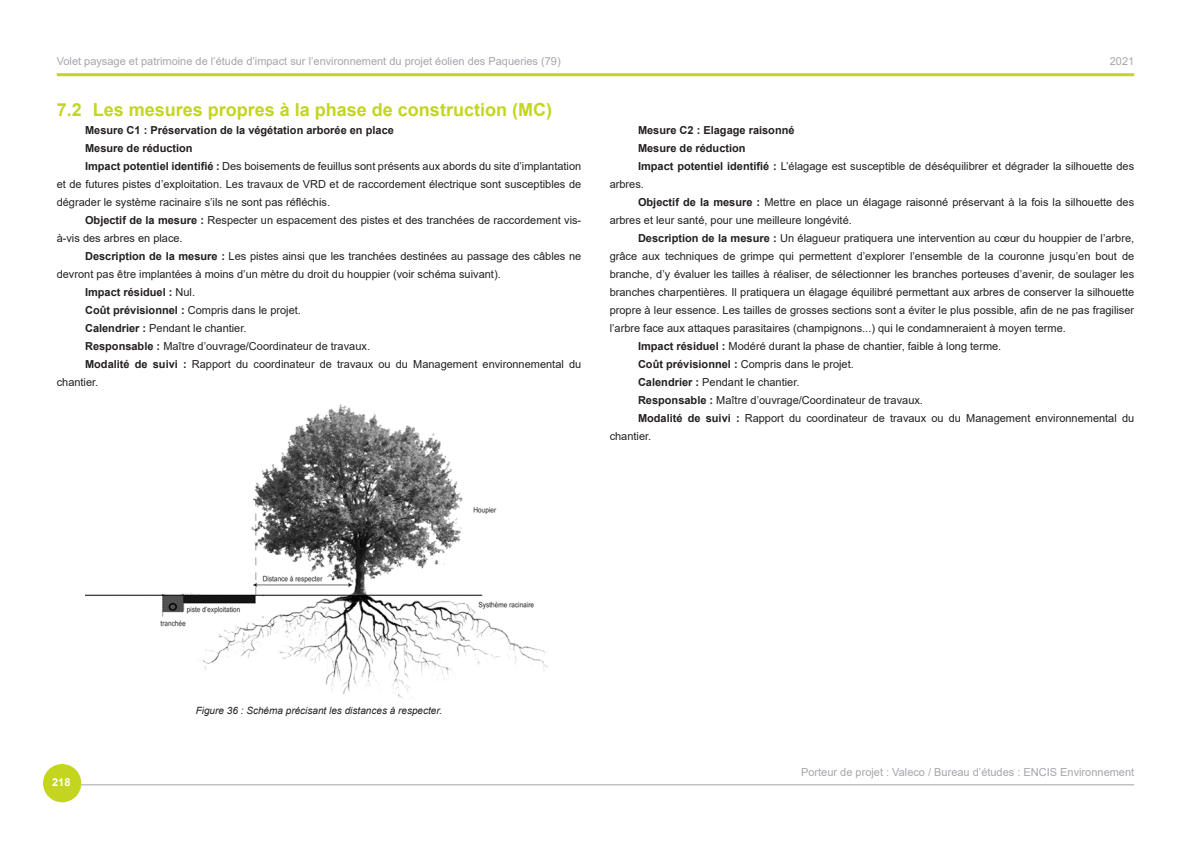
<style>
.page{position:relative;width:1191px;height:842px;background:#fff}
.page>*{position:absolute;margin:0;border:0;box-sizing:border-box;transform-origin:0 0}
.t1{font:700 18px "Arial";color:#c3d51f}
.Texte{font:11px/18px "Arial";color:#231f20}
.t2{font:11px "Arial";color:#a5a6aa}
.Texte_gras{font:700 11px "Arial";color:#231f20}
.Texte-2{font:700 11px "Arial";color:#231f20}
.t3{font:700 11px "Arial";color:#fff}
.t4{font:italic 10px "Arial";color:#231f20}
.s1{font-weight:700}
.s2{font-weight:400}
</style>
<div class="page">
<div style="left:43px;top:764px;width:38px;height:38px;background:#c3d51f;border-radius:50%"></div>
<hr style="left:81px;top:784px;width:1053px;height:1px;background:#a5a6aa">
<hr style="left:57px;top:73px;width:1077px;height:3px;background:#c3d51f">
<img style="left:85px;top:404px;width:463px;height:294px">
<p class="t2" style="left:57px;top:53px;width:505px">Volet paysage et patrimoine de l’étude d’impact sur l’environnement du projet éolien des Paqueries (79)</p>
<p class="t2" style="left:1109px;top:53px;width:26px">2021</p>
<p class="t1" style="left:57px;top:97px;width:497px">7.2 Les mesures propres à la phase de construction (MC)</p>
<p class="Texte_gras" style="left:85px;top:123px;width:310px">Mesure C1 : Préservation de la végétation arborée en place</p>
<p class="Texte-2" style="left:85px;top:141px;width:109px">Mesure de réduction</p>
<p class="Texte" style="left:57px;top:157px;width:526px;text-align:justify;text-indent:28px"><span class="s1">Impact potentiel identifié :</span> Des boisements de feuillus sont présents aux abords du site d’implantation et de futures pistes d’exploitation. Les travaux de VRD et de raccordement électrique sont susceptibles de dégrader le système racinaire s’ils ne sont pas réfléchis.</p>
<p class="Texte" style="left:57px;top:211px;width:526px;text-indent:28px"><span class="s1">Objectif de la mesure :</span> Respecter un espacement des pistes et des tranchées de raccordement vis&shy;à-vis des arbres en place.</p>
<p class="Texte" style="left:57px;top:247px;width:526px;text-indent:28px"><span class="s1">Description de la mesure :</span> Les pistes ainsi que les tranchées destinées au passage des câbles ne devront pas être implantées à moins d’un mètre du droit du houppier (voir schéma suivant).</p>
<p class="Texte-2" style="left:85px;top:285px;width:112px">Impact résiduel : <span class="s2">Nul.</span></p>
<p class="Texte" style="left:85px;top:301px;width:217px"><span class="s1">Coût prévisionnel :</span> Compris dans le projet.</p>
<p class="Texte" style="left:85px;top:319px;width:163px"><span class="s1">Calendrier :</span> Pendant le chantier.</p>
<p class="Texte" style="left:85px;top:337px;width:286px"><span class="s1">Responsable :</span> Maître d’ouvrage/Coordinateur de travaux.</p>
<p class="Texte" style="left:57px;top:355px;width:526px;text-indent:28px"><span class="s1">Modalité de suivi :</span> Rapport du coordinateur de travaux ou du Management environnemental du chantier.</p>
<p class="Texte_gras" style="left:638px;top:123px;width:158px">Mesure C2 : Elagage raisonné</p>
<p class="Texte-2" style="left:638px;top:141px;width:109px">Mesure de réduction</p>
<p class="Texte" style="left:609px;top:157px;width:526px;text-indent:28px"><span class="s1">Impact potentiel identifié :</span> L’élagage est susceptible de déséquilibrer et dégrader la silhouette des arbres.</p>
<p class="Texte" style="left:609px;top:193px;width:526px;text-indent:28px"><span class="s1">Objectif de la mesure :</span> Mettre en place un élagage raisonné préservant à la fois la silhouette des arbres et leur santé, pour une meilleure longévité.</p>
<p class="Texte" style="left:609px;top:229px;width:526px;text-align:justify;text-indent:28px"><span class="s1">Description de la mesure :</span> Un élagueur pratiquera une intervention au cœur du houppier de l’arbre, grâce aux techniques de grimpe qui permettent d’explorer l’ensemble de la couronne jusqu’en bout de branche, d’y évaluer les tailles à réaliser, de sélectionner les branches porteuses d’avenir, de soulager les branches charpentières. Il pratiquera un élagage équilibré permettant aux arbres de conserver la silhouette propre à leur essence. Les tailles de grosses sections sont a éviter le plus possible, afin de ne pas fragiliser l’arbre face aux attaques parasitaires (champignons...) qui le condamneraient à moyen terme.</p>
<p class="Texte" style="left:638px;top:337px;width:365px"><span class="s1">Impact résiduel :</span> Modéré durant la phase de chantier, faible à long terme.</p>
<p class="Texte" style="left:638px;top:355px;width:217px"><span class="s1">Coût prévisionnel :</span> Compris dans le projet.</p>
<p class="Texte" style="left:638px;top:373px;width:163px"><span class="s1">Calendrier :</span> Pendant le chantier.</p>
<p class="Texte" style="left:638px;top:391px;width:286px"><span class="s1">Responsable :</span> Maître d’ouvrage/Coordinateur de travaux.</p>
<p class="Texte" style="left:609px;top:409px;width:526px;text-indent:28px"><span class="s1">Modalité de suivi :</span> Rapport du coordinateur de travaux ou du Management environnemental du chantier.</p>
<p class="t3" style="left:52px;top:774px;width:20px">218</p>
<p class="t4" style="left:196px;top:703px;width:248px">Figure 36 : Schéma précisant les distances à respecter.</p>
<p class="t2" style="left:801px;top:764px;width:335px">Porteur de projet : Valeco / Bureau d’études : ENCIS Environnement</p>
</div>
